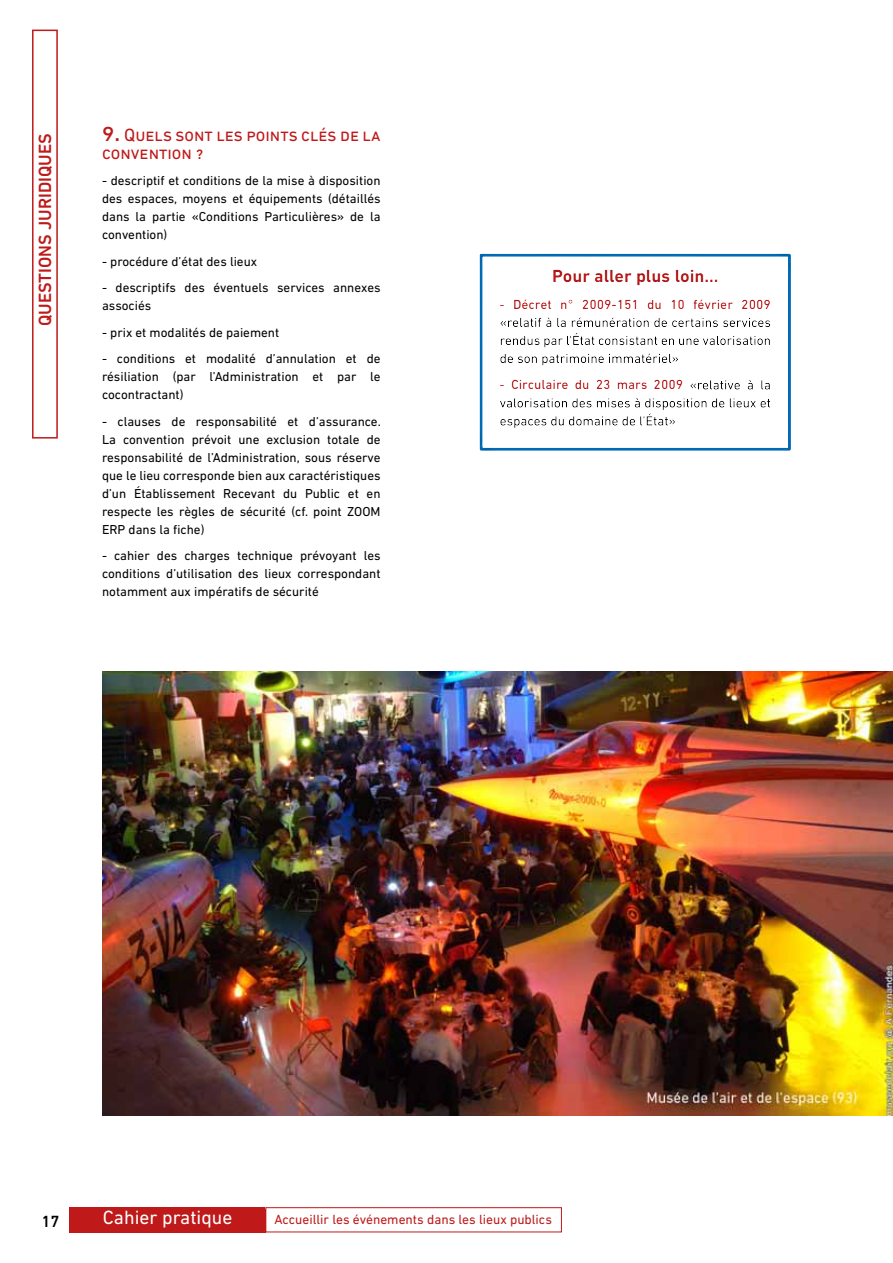
<style>
.page{position:relative;width:893px;height:1263px;background:#fff}
.page>*{position:absolute;margin:0;border:0;box-sizing:border-box;transform-origin:0 0}
.t1{font:19.5px "DIN Next LT Pro";color:#fff}
.t2{font:18px/18px "DIN Next LT Pro";color:#bf191a}
.t3{font:700 18px "DIN Next LT Pro";color:#bf191a}
.t4{font:500 18px "DIN Next LT Pro";color:#bf191a}
.t5{font:500 16.5px "DIN Next LT Pro";color:#000}
.t6{font:500 13.5px "DIN Next LT Pro";color:#bf191a}
.t7{font:13.5px "DIN Next LT Pro";color:#bf191a}
.t8{font:13.2px/18px "DIN Next LT Pro";color:#000;text-align:justify}
.s1{font-size:27px}
.s2{font-weight:400}
</style>
<div class="page">
<div style="left:69px;top:1207px;width:196px;height:23px;background:#bf191a"></div>
<div style="left:70px;top:1209px;width:196px;height:23px;background:#bf191a"></div>
<div style="left:266px;top:1207px;width:296px;height:25px;border:1px solid #bf191a"></div>
<div style="left:32px;top:30px;width:26px;height:409px;border:2px solid #bf191a"></div>
<div style="left:479px;top:252px;width:312px;height:200px;background:#000;opacity:.5"></div>
<img style="left:102px;top:671px;width:791px;height:444px">
<h2 class="t4" style="left:34px;top:326px;width:194px;rotate:-90deg">QUESTIONS JURIDIQUES</h2>
<h2 class="t2" style="left:102px;top:125px;width:280px"><span class="s1">9.</span> Quels sont les points clés de la convention ?</h2>
<p class="t8" style="left:102px;top:171px;width:280px">- descriptif et conditions de la mise à disposition des espaces, moyens et équipements (détaillés dans la partie «Conditions Particulières» de la convention)</p>
<p class="t8" style="left:102px;top:252px;width:157px">- procédure d’état des lieux</p>
<p class="t8" style="left:102px;top:278px;width:280px">- descriptifs des éventuels services annexes associés</p>
<p class="t8" style="left:102px;top:323px;width:179px">- prix et modalités de paiement</p>
<p class="t8" style="left:102px;top:349px;width:280px">- conditions et modalité d’annulation et de résiliation (par l’Administration et par le cocontractant)</p>
<p class="t8" style="left:102px;top:412px;width:280px">- clauses de responsabilité et d’assurance.<br>La convention prévoit une exclusion totale de responsabilité de l’Administration, sous réserve que le lieu corresponde bien aux caractéristiques d’un Établissement Recevant du Public et en respecte les règles de sécurité (cf. point ZOOM ERP dans la fiche)</p>
<p class="t8" style="left:102px;top:546px;width:280px">- cahier des charges technique prévoyant les conditions d’utilisation des lieux correspondant notamment aux impératifs de sécurité</p>
<h2 class="t3" style="left:552px;top:266px;width:168px">Pour aller plus loin...</h2>
<p class="t6" style="left:500px;top:297px;width:273px"><span class="s2">-</span> Décret n° 2009-151 du 10 février 2009</p>
<p class="t6" style="left:500px;top:377px;width:185px"><span class="s2">-</span> Circulaire du 23 mars 2009</p>
<p class="t5" style="left:42px;top:1211px;width:20px">17</p>
<h1 class="t1" style="left:103px;top:1206px;width:131px">Cahier pratique</h1>
<p class="t7" style="left:275px;top:1212px;width:279px">Accueillir les événements dans les lieux publics</p>
</div>
